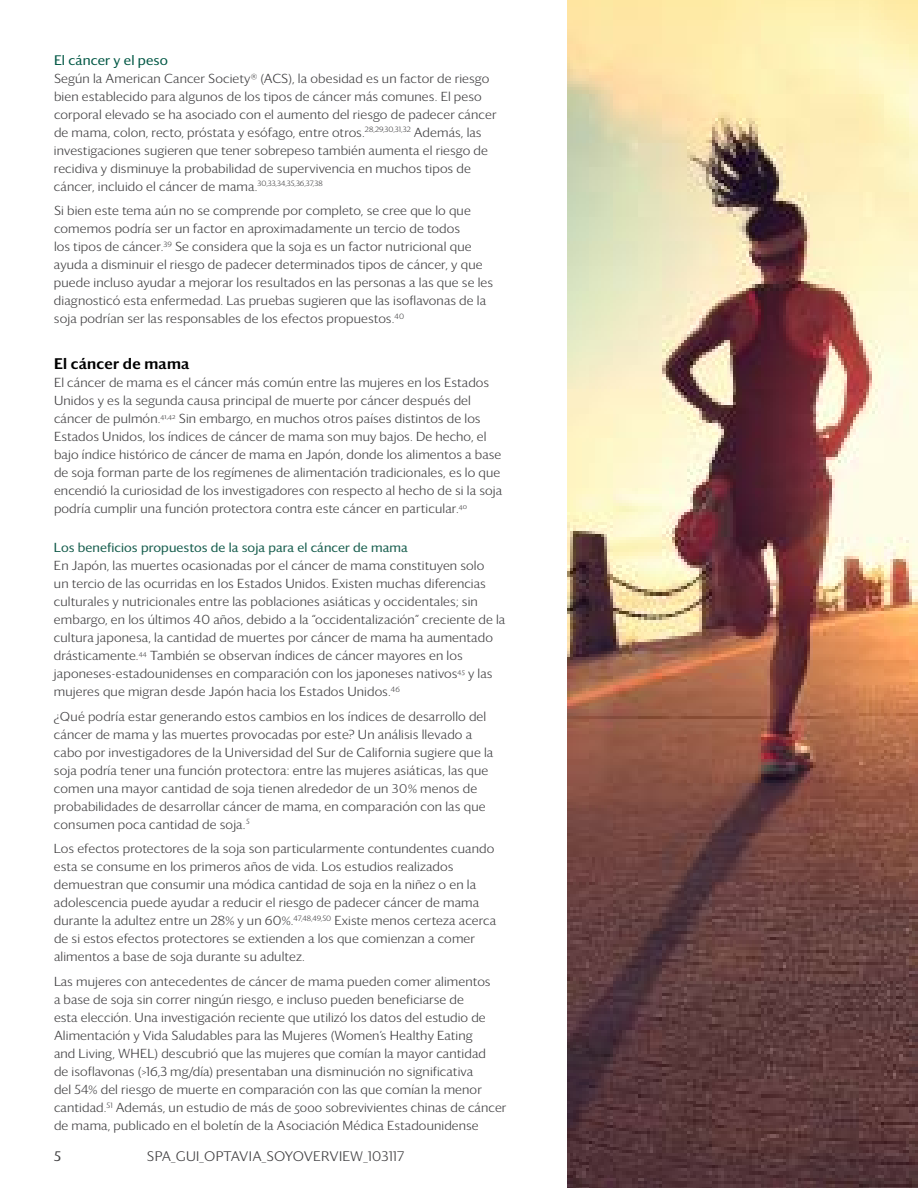
<style>
.page{position:relative;width:918px;height:1188px;background:#fff}
.page>*{position:absolute;margin:0;border:0;box-sizing:border-box;transform-origin:0 0}
.t1{font:500 15px "Darby Sans";letter-spacing:.02em;color:#000}
.t2{font:300 13.5px "Darby Sans";letter-spacing:.02em;color:#414042}
.t3{font:13.5px "Darby Sans";letter-spacing:.01em;color:#005744}
.t4{font:13.5px "Darby Sans";color:#414042}
.t5{font:300 12.75px/18px "Darby Sans";letter-spacing:.01em;color:#414042}
.t6{font:12.75px/18px "Darby Sans Light TSFL";letter-spacing:.01em;color:#414042}
.t7{font:12.75px "Darby Sans";letter-spacing:.01em;color:#175e4e}
</style>
<div class="page">
<img style="left:567px;top:0;width:351px;height:1188px">
<p class="t3" style="left:54px;top:50px;width:115px">El cáncer y el peso</p>
<p class="t5" style="left:54px;top:69px;width:444px">Según la American Cancer Society® (ACS), la obesidad es un factor de riesgo bien establecido para algunos de los tipos de cáncer más comunes. El peso corporal elevado se ha asociado con el aumento del riesgo de padecer cáncer de mama, colon, recto, próstata y esófago, entre otros.<sup>28,29,30,31,32</sup> Además, las investigaciones sugieren que tener sobrepeso también aumenta el riesgo de recidiva y disminuye la probabilidad de supervivencia en muchos tipos de cáncer, incluido el cáncer de mama.<sup>30,33,34,35,36,37,38</sup></p>
<p class="t5" style="left:54px;top:201px;width:441px">Si bien este tema aún no se comprende por completo, se cree que lo que comemos podría ser un factor en aproximadamente un tercio de todos<br>los tipos de cáncer.<sup>39</sup> Se considera que la soja es un factor nutricional que ayuda a disminuir el riesgo de padecer determinados tipos de cáncer, y que puede incluso ayudar a mejorar los resultados en las personas a las que se les diagnosticó esta enfermedad. Las pruebas sugieren que las isoflavonas de la soja podrían ser las responsables de los efectos propuestos.<sup>40</sup></p>
<p class="t1" style="left:54px;top:352px;width:137px">El cáncer de mama</p>
<p class="t5" style="left:54px;top:373px;width:450px">El cáncer de mama es el cáncer más común entre las mujeres en los Estados Unidos y es la segunda causa principal de muerte por cáncer después del cáncer de pulmón.<sup>41,42</sup> Sin embargo, en muchos otros países distintos de los Estados Unidos, los índices de cáncer de mama son muy bajos. De hecho, el bajo índice histórico de cáncer de mama en Japón, donde los alimentos a base de soja forman parte de los regímenes de alimentación tradicionales, es lo que encendió la curiosidad de los investigadores con respecto al hecho de si la soja podría cumplir una función protectora contra este cáncer en particular.<sup>40</sup></p>
<p class="t7" style="left:54px;top:538px;width:355px">Los beneficios propuestos de la soja para el cáncer de mama</p>
<p class="t5" style="left:54px;top:556px;width:453px">En Japón, las muertes ocasionadas por el cáncer de mama constituyen solo<br>un tercio de las ocurridas en los Estados Unidos. Existen muchas diferencias culturales y nutricionales entre las poblaciones asiáticas y occidentales; sin embargo, en los últimos 40 años, debido a la “occidentalización” creciente de la cultura japonesa, la cantidad de muertes por cáncer de mama ha aumentado drásticamente.<sup>44</sup> También se observan índices de cáncer mayores en los japoneses-estadounidenses en comparación con los japoneses nativos<sup>45</sup> y las mujeres que migran desde Japón hacia los Estados Unidos.<sup>46</sup></p>
<p class="t6" style="left:54px;top:706px;width:441px">¿Qué podría estar generando estos cambios en los índices de desarrollo del cáncer de mama y las muertes provocadas por este? Un análisis llevado a cabo por investigadores de la Universidad del Sur de California sugiere que la soja podría tener una función protectora: entre las mujeres asiáticas, las que comen una mayor cantidad de soja tienen alrededor de un 30% menos de probabilidades de desarrollar cáncer de mama, en comparación con las que consumen poca cantidad de soja.<sup>5</sup></p>
<p class="t5" style="left:54px;top:839px;width:444px">Los efectos protectores de la soja son particularmente contundentes cuando esta se consume en los primeros años de vida. Los estudios realizados demuestran que consumir una módica cantidad de soja en la niñez o en la adolescencia puede ayudar a reducir el riesgo de padecer cáncer de mama durante la adultez entre un 28% y un 60%.<sup>47,48,49,50</sup> Existe menos certeza acerca de si estos efectos protectores se extienden a los que comienzan a comer alimentos a base de soja durante su adultez.</p>
<p class="t5" style="left:54px;top:972px;width:454px">Las mujeres con antecedentes de cáncer de mama pueden comer alimentos<br>a base de soja sin correr ningún riesgo, e incluso pueden beneficiarse de<br>esta elección. Una investigación reciente que utilizó los datos del estudio de Alimentación y Vida Saludables para las Mujeres (Women’s Healthy Eating<br>and Living, WHEL) descubrió que las mujeres que comían la mayor cantidad<br>de isoflavonas (&gt;16,3 mg/día) presentaban una disminución no significativa<br>del 54% del riesgo de muerte en comparación con las que comían la menor cantidad.<sup>51</sup> Además, un estudio de más de 5000 sobrevivientes chinas de cáncer de mama, publicado en el boletín de la Asociación Médica Estadounidense</p>
<p class="t4" style="left:54px;top:1147px;width:8px">5</p>
<p class="t2" style="left:147px;top:1147px;width:259px">SPA_GUI_OPTAVIA_SOYOVERVIEW_103117</p>
</div>
